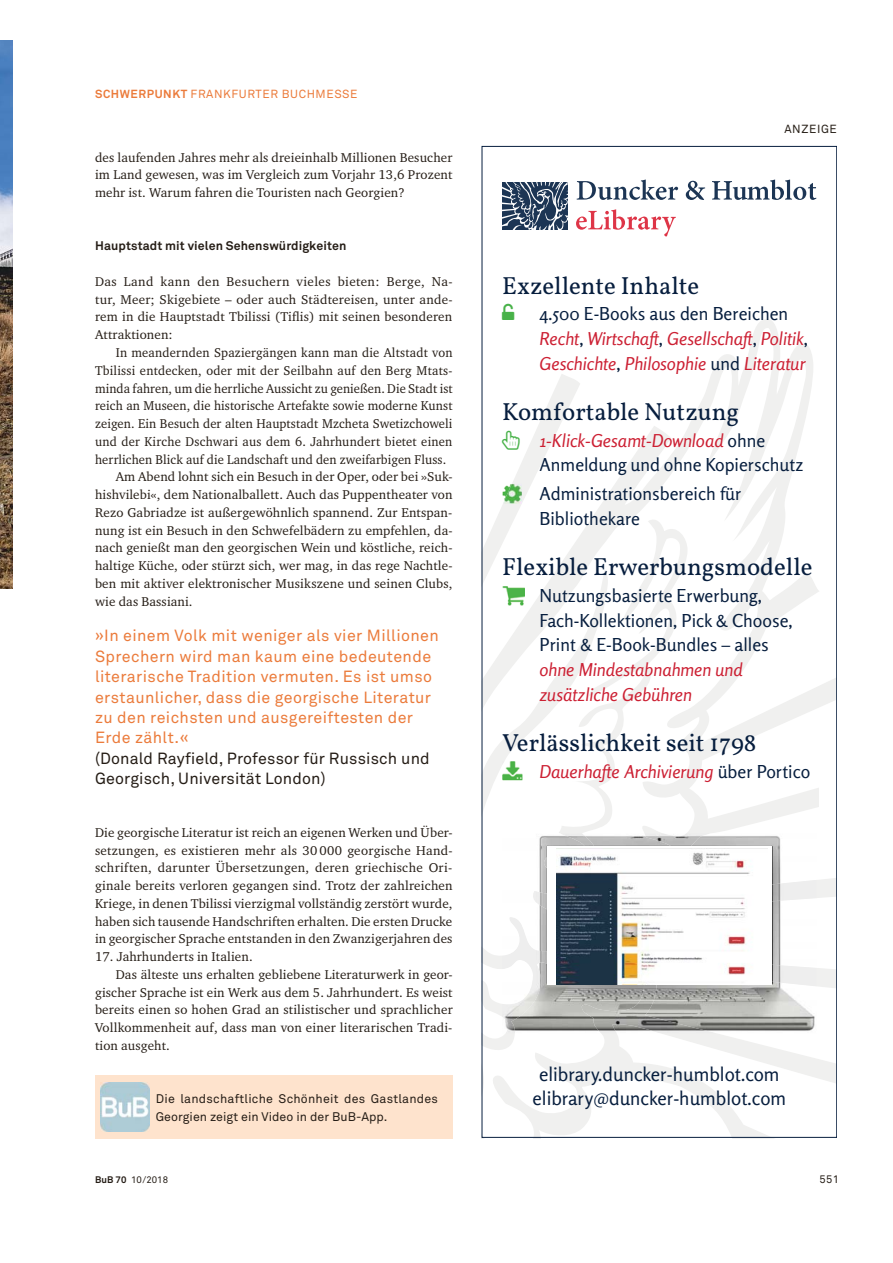
<style>
.page{position:relative;width:893px;height:1263px;background:#fff}
.page>*{position:absolute;margin:0;border:0;box-sizing:border-box;transform-origin:0 0}
.t1{font:24.75px "Vollkorn";color:#071e3e}
.t2{font:18.9px/23.4px "Rosario";color:#071e3e;text-align:center}
.t3{font:17.85px/24.8px "Rosario";color:#071e3e}
.t4{font:italic 17.85px/24.8px "Rosario";color:#cc2033}
.t5{font:16.05px/20.4px "Akkurat Pro";letter-spacing:.025em;color:#eb7b3b}
.t6{font:16.05px/20.4px "Akkurat Pro";letter-spacing:.01em;color:#251d16}
.t7{font:13.05px/17.7px "Charter ITC Pro";letter-spacing:.01em;color:#251d16;text-align:justify}
.t8{font:13.05px "Charter ITC Pro";letter-spacing:.01em;color:#251d16;scale:.96 1}
.t9{font:12.45px/17.7px "Akkurat Pro";letter-spacing:.02em;color:#251d16}
.t10{font:700 12.45px "Akkurat Pro";letter-spacing:.01em;color:#251d16}
.t11{font:11.7px "Akkurat Pro";letter-spacing:.05em;color:#eb7b3b}
.t12{font:11.7px "Akkurat Pro";letter-spacing:.05em;color:#282018}
.t13{font:10.95px "Akkurat Pro";color:#251d16}
.t14{font:9.45px "Akkurat Pro";letter-spacing:.01em;color:#251d16}
.s1{font-weight:700}
.s2{font-style:normal;color:#071e3e}
.s3{font-style:italic;color:#cc2033}
</style>
<div class="page">
<img style="left:0;top:41px;width:12px;height:547px">
<div style="left:95px;top:1075px;width:357px;height:64px;background:#fee3cd"></div>
<img style="left:101px;top:1082px;width:48px;height:49px">
<svg style="left:481px;top:319px;width:354px;height:820px"></svg>
<svg style="left:481px;top:516px;width:206px;height:543px"></svg>
<div style="left:819px;top:777px;width:18px;height:67px;background:#fff"></div>
<svg style="left:577px;top:180px;width:101px;height:20px"></svg>
<svg style="left:686px;top:181px;width:19px;height:19px"></svg>
<svg style="left:712px;top:180px;width:104px;height:20px"></svg>
<svg style="left:576px;top:209px;width:100px;height:27px"></svg>
<svg style="left:502px;top:182px;width:65px;height:48px;background:#52657c"></svg>
<img style="left:502px;top:761px;width:20px;height:19px">
<img style="left:598px;top:834px;width:218px;height:199px">
<img style="left:502px;top:834px;width:96px;height:199px">
<div style="left:547px;top:846px;width:225px;height:138px;background:#fff"></div>
<img style="left:556px;top:848px;width:212px;height:136px">
<svg style="left:502px;top:319px;width:12px;height:1px"></svg>
<svg style="left:481px;top:374px;width:99px;height:332px"></svg>
<p class="t11" style="left:95px;top:89px;width:264px"><span class="s1">SCHWERPUNKT</span> FRANKFURTER BUCHMESSE</p>
<p class="t7" style="left:95px;top:149px;width:359px">des laufenden Jahres mehr als dreieinhalb Millionen Besucher im Land gewesen, was im Vergleich zum Vorjahr 13,6 Prozent mehr ist. Warum fahren die Touristen nach Georgien?</p>
<p class="t10" style="left:95px;top:242px;width:253px">Hauptstadt mit vielen Sehenswürdigkeiten</p>
<p class="t7" style="left:95px;top:273px;width:359px">Das Land kann den Besuchern vieles bieten: Berge, Na&shy;tur, Meer; Skigebiete – oder auch Städtereisen, unter ande&shy;rem in die Hauptstadt Tbilissi (Tiflis) mit seinen besonderen Attraktionen:</p>
<p class="t8" style="left:116px;top:347px;width:352px">In meandernden Spaziergängen kann man die Altstadt von</p>
<p class="t8" style="left:95px;top:365px;width:374px">Tbilissi entdecken, oder mit der Seilbahn auf den Berg Mtats-</p>
<p class="t8" style="left:95px;top:382px;width:374px">minda fahren, um die herrliche Aussicht zu genießen. Die Stadt ist</p>
<p class="t8" style="left:95px;top:400px;width:374px">reich an Museen, die historische Artefakte sowie moderne Kunst</p>
<p class="t8" style="left:95px;top:418px;width:374px">zeigen. Ein Besuch der alten Hauptstadt Mzcheta Swetizchoweli</p>
<p class="t8" style="left:95px;top:436px;width:374px">und der Kirche Dschwari aus dem 6. Jahrhundert bietet einen</p>
<p class="t8" style="left:95px;top:453px;width:367px">herrlichen Blick auf die Landschaft und den zweifarbigen Fluss.</p>
<p class="t7" style="left:116px;top:469px;width:338px">Am Abend lohnt sich ein Besuch in der Oper, oder bei »Suk-</p>
<p class="t7" style="left:95px;top:486px;width:359px">hishvilebi«, dem Nationalballett. Auch das Puppentheater von</p>
<p class="t7" style="left:95px;top:504px;width:359px">Rezo Gabriadze ist außergewöhnlich spannend. Zur Entspan-</p>
<p class="t7" style="left:95px;top:522px;width:359px">nung ist ein Besuch in den Schwefelbädern zu empfehlen, da-</p>
<p class="t7" style="left:95px;top:540px;width:359px">nach genießt man den georgischen Wein und köstliche, reich-</p>
<p class="t7" style="left:95px;top:558px;width:359px">haltige Küche, oder stürzt sich, wer mag, in das rege Nachtle-</p>
<p class="t7" style="left:95px;top:575px;width:359px">ben mit aktiver elektronischer Musikszene und seinen Clubs,</p>
<p class="t7" style="left:95px;top:593px;width:99px">wie das Bassiani.</p>
<p class="t5" style="left:95px;top:627px;width:345px">»In einem Volk mit weniger als vier Millionen Sprechern wird man kaum eine bedeutende literarische Tradition vermuten. Es ist umso erstaunlicher, dass die georgische Literatur zu den reichsten und ausgereiftesten der Erde zählt.«</p>
<p class="t6" style="left:95px;top:750px;width:336px">(Donald Rayfield, Professor für Russisch und<br>Georgisch, Universität London)</p>
<p class="t7" style="left:95px;top:824px;width:359px">Die georgische Literatur ist reich an eigenen Werken und Über&shy;setzungen, es existieren mehr als 30 000 georgische Hand&shy;schriften, darunter Übersetzungen, deren griechische Ori&shy;ginale bereits verloren gegangen sind. Trotz der zahlreichen Kriege, in denen Tbilissi vierzigmal vollständig zerstört wurde, haben sich tausende Handschriften erhalten. Die ersten Drucke in georgischer Sprache entstanden in den Zwanzigerjahren des</p>
<p class="t7" style="left:95px;top:948px;width:159px">17. Jahrhunderts in Italien.</p>
<p class="t7" style="left:116px;top:966px;width:338px">Das älteste uns erhalten gebliebene Literaturwerk in geor-</p>
<p class="t7" style="left:95px;top:984px;width:359px">gischer Sprache ist ein Werk aus dem 5. Jahrhundert. Es weist</p>
<p class="t7" style="left:95px;top:1002px;width:359px">bereits einen so hohen Grad an stilistischer und sprachlicher</p>
<p class="t7" style="left:95px;top:1019px;width:359px">Vollkommenheit auf, dass man von einer literarischen Tradi-</p>
<p class="t7" style="left:95px;top:1037px;width:76px">tion ausgeht.</p>
<p class="t9" style="left:156px;top:1091px;width:284px">Die landschaftliche Schönheit des Gastlandes<br>Georgien zeigt ein Video in der BuB-App.</p>
<p class="t12" style="left:784px;top:125px;width:54px">ANZEIGE</p>
<h1 class="t1" style="left:502px;top:276px;width:198px">Exzellente Inhalte</h1>
<h3 class="t4" style="left:539px;top:303px;width:270px"><span class="s2">4.500 E-Books aus den Bereichen<br></span>Recht<span class="s2">,</span> Wirtschaft<span class="s2">,</span> Gesellschaft<span class="s2">,</span> Politik<span class="s2">,<br></span>Geschichte<span class="s2">,</span> Philosophie <span class="s2">und</span> Literatur</h3>
<h1 class="t1" style="left:502px;top:402px;width:238px">Komfortable Nutzung</h1>
<h3 class="t3" style="left:539px;top:430px;width:265px"><span class="s3">1-Klick-Gesamt-Download</span> ohne<br>Anmeldung und ohne Kopierschutz</h3>
<h3 class="t3" style="left:539px;top:483px;width:203px">Administrationsbereich für<br>Bibliothekare</h3>
<h1 class="t1" style="left:502px;top:557px;width:312px">Flexible Erwerbungsmodelle</h1>
<h3 class="t3" style="left:539px;top:585px;width:255px">Nutzungsbasierte Erwerbung,<br>Fach-Kollektionen, Pick &amp; Choose,<br>Print &amp; E-Book-Bundles – alles</h3>
<h3 class="t4" style="left:539px;top:659px;width:205px">ohne Mindestabnahmen und zusätzliche Gebühren</h3>
<h1 class="t1" style="left:502px;top:733px;width:256px">Verlässlichkeit seit 1798</h1>
<h3 class="t4" style="left:539px;top:760px;width:272px">Dauerhafte Archivierung <span class="s2">über Portico</span></h3>
<h2 class="t2" style="left:533px;top:1065px;width:255px">elibrary.duncker-humblot.com elibrary@duncker-humblot.com</h2>
<p class="t14" style="left:95px;top:1176px;width:75px"><span class="s1">BuB 70</span> 10/2018</p>
<p class="t13" style="left:819px;top:1175px;width:21px">551</p>
</div>
